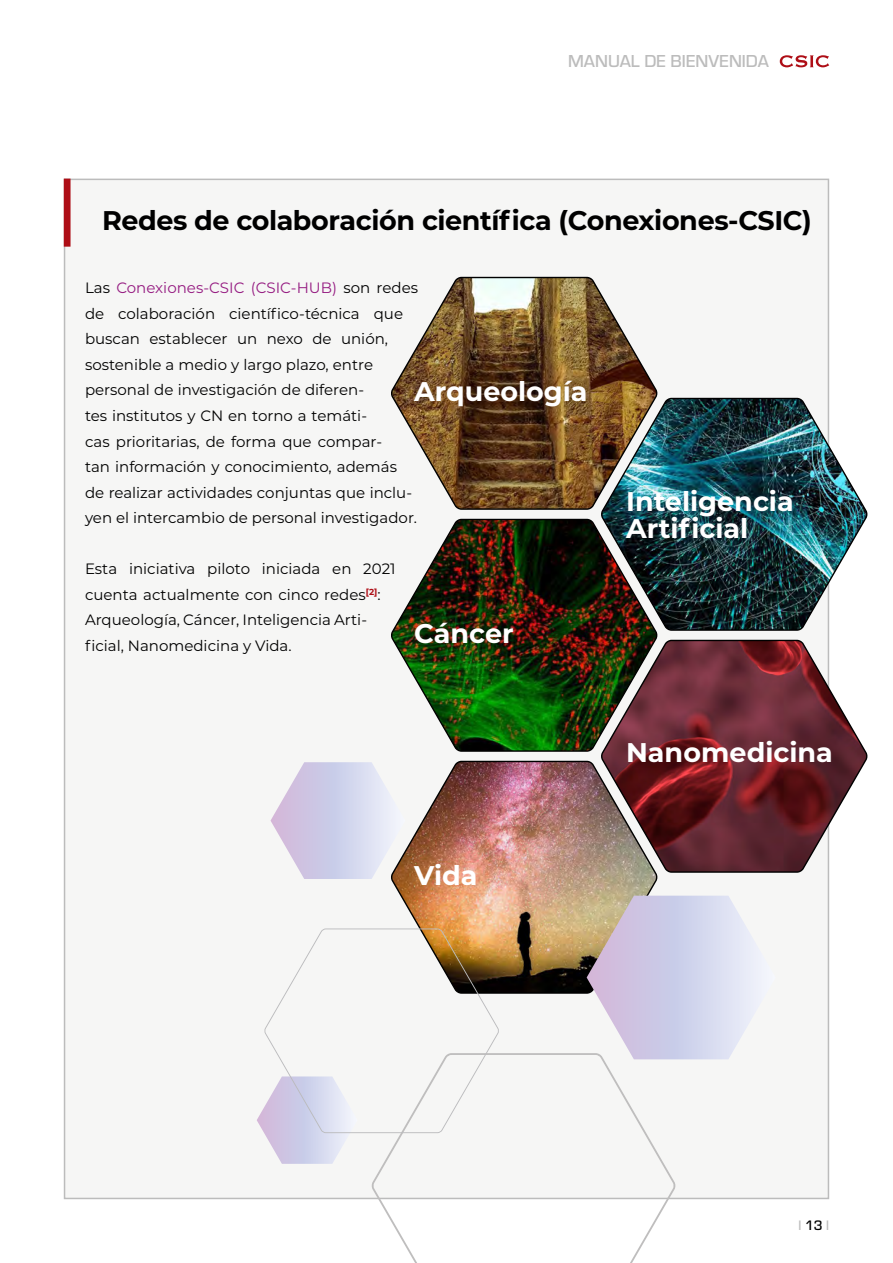
<style>
.page{position:relative;width:893px;height:1263px;background:#fff}
.page>*{position:absolute;margin:0;border:0;box-sizing:border-box;transform-origin:0 0}
.t1{font:700 27px "Montserrat";color:#fff}
.Heading_3{font:700 27px "Montserrat";letter-spacing:-.015em;color:#000}
.t2{font:500 18px "Eurostile";color:#bcbcbc}
.First_Paragraph{font:15px/25.5px "Montserrat";color:#000}
.Body_Text{font:15px/25.5px "Montserrat";color:#000}
.t3{font:500 14.25px "Eurostile";color:#bcbcbc}
.s1{color:#951b81}
.s2{color:#000}
</style>
<div class="page">
<svg style="left:780px;top:55px;width:49px;height:12px"></svg>
<div style="left:64px;top:179px;width:765px;height:1020px;background:#f6f6f5;border:2px solid #bcbcbc"></div>
<div style="left:64px;top:179px;width:7px;height:68px;background:#ae0e16"></div>
<img style="left:391px;top:276px;width:267px;height:234px">
<img style="left:599px;top:397px;width:269px;height:234px">
<img style="left:391px;top:518px;width:268px;height:234px">
<svg style="left:599px;top:639px;width:269px;height:234px"></svg>
<img style="left:391px;top:760px;width:268px;height:234px">
<svg style="left:587px;top:896px;width:166px;height:163px;background:#d3d0e2"></svg>
<svg style="left:271px;top:762px;width:134px;height:117px"></svg>
<svg style="left:371px;top:1053px;width:305px;height:210px"></svg>
<svg style="left:257px;top:1108px;width:94px;height:56px"></svg>
<svg style="left:264px;top:928px;width:235px;height:205px"></svg>
<p class="t2" style="left:568px;top:49px;width:202px">MANUAL DE BIENVENIDA</p>
<p class="Heading_3" style="left:102px;top:201px;width:711px">Redes de colaboración científica (Conexiones-CSIC)</p>
<p class="First_Paragraph" style="left:85px;top:275px;width:334px">Las <span class="s1">Conexiones-CSIC (CSIC-HUB)</span> son redes de colaboración científico-técnica que buscan establecer un nexo de unión, sostenible a medio y largo plazo, entre personal de investigación de diferen-<br>tes institutos y CN en torno a temáti-<br>cas prioritarias, de forma que compar-<br>tan información y conocimiento, además de realizar actividades conjuntas que inclu&shy;yen el intercambio de personal investigador.</p>
<p class="Body_Text" style="left:85px;top:555px;width:312px">Esta iniciativa piloto iniciada en 2021 cuenta actualmente con cinco redes<sup>[2]</sup>:<br>Arqueología, Cáncer, Inteligencia Arti&shy;ficial, Nanomedicina y Vida.</p>
<p class="t1" style="left:414px;top:372px;width:175px">Arqueología</p>
<p class="t1" style="left:414px;top:614px;width:101px">Cáncer</p>
<p class="t1" style="left:626px;top:481px;width:169px">Inteligencia</p>
<p class="t1" style="left:626px;top:508px;width:124px">Artificial</p>
<p class="t1" style="left:626px;top:733px;width:208px">Nanomedicina</p>
<p class="t1" style="left:414px;top:856px;width:65px">Vida</p>
<p class="t3" style="left:798px;top:1215px;width:32px">l <span class="s2">13</span> l</p>
</div>
